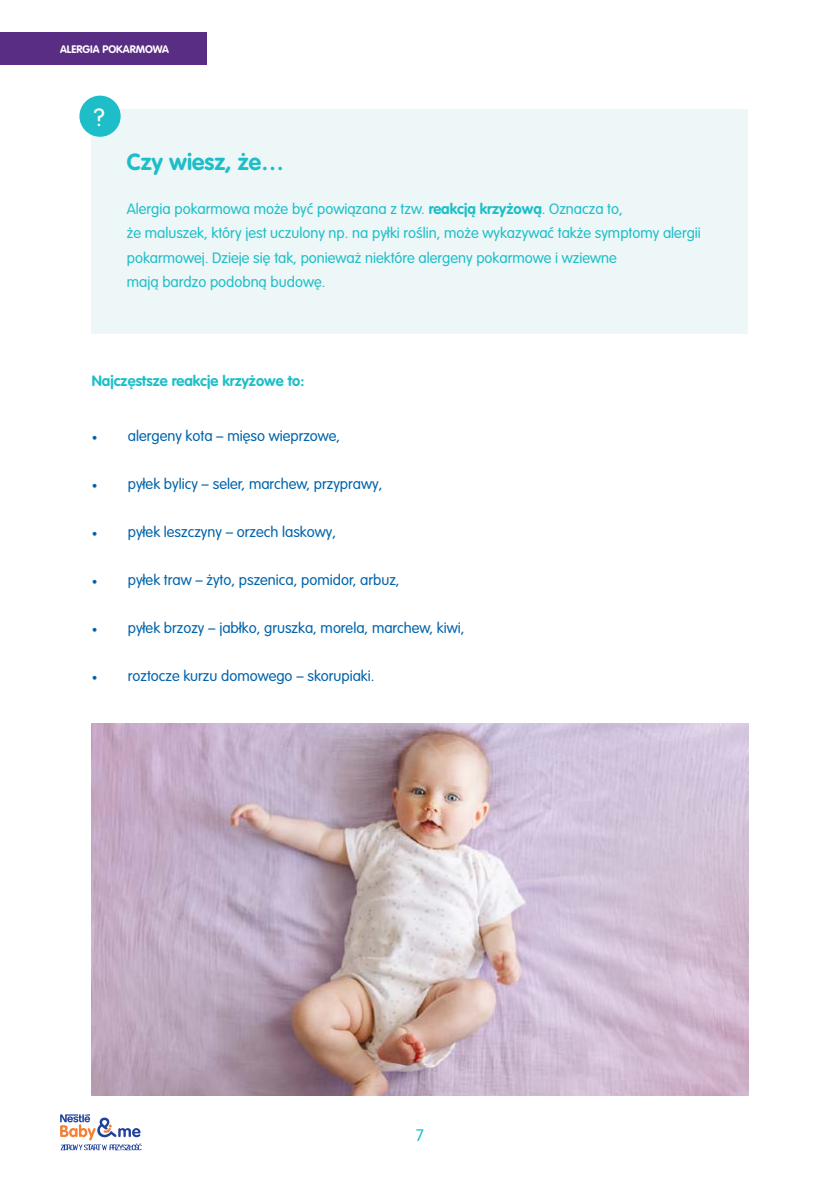
<style>
.page{position:relative;width:840px;height:1191px;background:#fff}
.page>*{position:absolute;margin:0;border:0;box-sizing:border-box;transform-origin:0 0}
.t1{font:300 24.6px "VAG Rounded LT Pro";color:#fff}
.t2{font:700 23px "VAG Rounded LT Pro";color:#1ebec8}
.t3{font:300 16.4px "VAG Rounded LT Pro";color:#1ebec8}
.t4{font:300 14.8px/24.4px "VAG Rounded LT Pro";color:#1ebec8}
.t5{font:300 14.8px "VAG Rounded LT Pro";color:#0064ac}
.t6{font:700 14.8px "VAG Rounded LT Pro";color:#1ebec8}
.t7{font:700 10.8px "VAG Rounded LT Pro";color:#fff}
.s1{font-weight:700}
.s2{font-family:"Minion Pro";font-weight:400}
</style>
<div class="page">
<svg style="left:60px;top:1114px;width:82px;height:36px"></svg>
<div style="left:0;top:33px;width:207px;height:32px;background:#592d84"></div>
<div style="left:92px;top:109px;width:655px;height:224px;background:#edf7f8"></div>
<div style="left:79px;top:96px;width:42px;height:41px;background:#1ebec8;border-radius:50%"></div>
<img style="left:92px;top:724px;width:655px;height:371px">
<p class="t7" style="left:60px;top:42px;width:110px">ALERGIA POKARMOWA</p>
<h1 class="t1" style="left:94px;top:103px;width:12px">?</h1>
<h2 class="t2" style="left:127px;top:147px;width:159px">Czy wiesz, że…</h2>
<p class="t4" style="left:127px;top:197px;width:575px">Alergia pokarmowa może być powiązana z tzw. <span class="s1">reakcją krzyżową</span>. Oznacza to,<br>że maluszek, który jest uczulony np. na pyłki roślin, może wykazywać także symptomy alergii pokarmowej. Dzieje się tak, ponieważ niektóre alergeny pokarmowe i wziewne<br>mają bardzo podobną budowę.</p>
<p class="t6" style="left:92px;top:371px;width:214px">Najczęstsze reakcje krzyżowe to:</p>
<p class="t5" style="left:92px;top:427px;width:250px"><span class="s2">•</span> alergeny kota – mięso wieprzowe,</p>
<p class="t5" style="left:92px;top:475px;width:292px"><span class="s2">•</span> pyłek bylicy – seler, marchew, przyprawy,</p>
<p class="t5" style="left:92px;top:523px;width:245px"><span class="s2">•</span> pyłek leszczyny – orzech laskowy,</p>
<p class="t5" style="left:92px;top:571px;width:309px"><span class="s2">•</span> pyłek traw – żyto, pszenica, pomidor, arbuz,</p>
<p class="t5" style="left:92px;top:618px;width:374px"><span class="s2">•</span> pyłek brzozy – jabłko, gruszka, morela, marchew, kiwi,</p>
<p class="t5" style="left:92px;top:666px;width:284px"><span class="s2">•</span> roztocze kurzu domowego – skorupiaki.</p>
<p class="t3" style="left:415px;top:1125px;width:10px">7</p>
</div>
